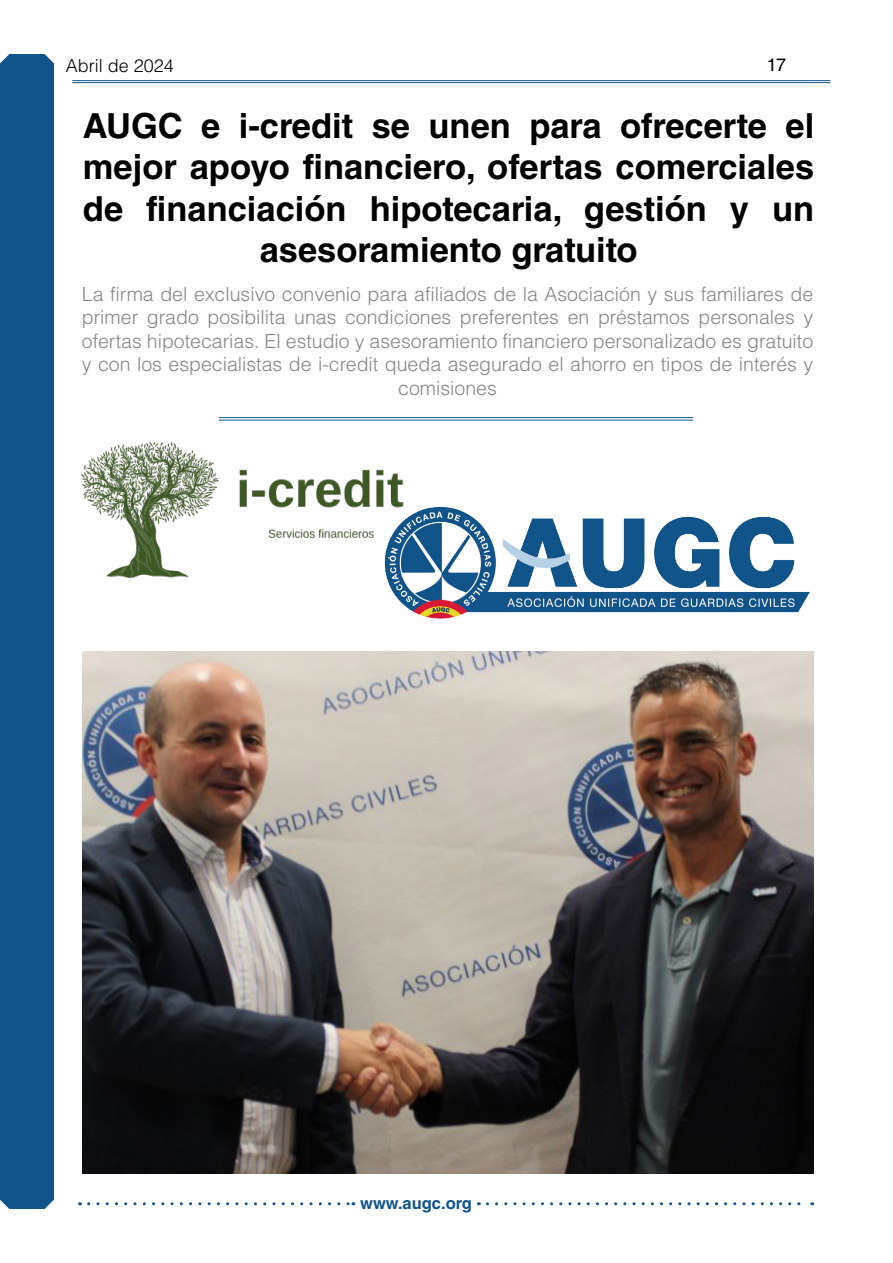
<style>
.page{position:relative;width:893px;height:1263px;background:#fff}
.page>*{position:absolute;margin:0;border:0;box-sizing:border-box;transform-origin:0 0}
.t1{font:700 34.5px/41.4px "Helvetica LT Std";color:#000;text-align:center}
.t2{font:300 19.5px/23.4px "Helvetica LT Std";color:#858584;text-align:center}
.t3{font:300 18px "Helvetica LT Std";color:#000}
.t4{font:18px "Helvetica LT Std";color:#000}
.t5{font:700 16.5px "Helvetica LT Std";color:#11548a}
</style>
<div class="page">
<div style="left:0;top:54px;width:54px;height:1155px;background:#11548a"></div>
<svg style="left:89px;top:1202px;width:265px;height:3px"></svg>
<svg style="left:487px;top:1202px;width:326px;height:3px"></svg>
<hr style="left:72px;top:80px;width:758px;height:1px;background:#11548a">
<hr style="left:72px;top:82px;width:758px;height:1px;background:#11548a">
<img style="left:82px;top:651px;width:732px;height:523px">
<hr style="left:219px;top:417px;width:474px;height:1px;background:#11548a">
<hr style="left:219px;top:420px;width:474px;height:1px;background:#11548a">
<img style="left:80px;top:442px;width:324px;height:136px">
<img style="left:381px;top:504px;width:429px;height:115px">
<p class="t4" style="left:767px;top:54px;width:21px">17</p>
<p class="t3" style="left:66px;top:55px;width:110px">Abril de 2024</p>
<h1 class="t1" style="left:83px;top:104px;width:733px">AUGC e i-credit se unen para ofrecerte el mejor apoyo financiero, ofertas comerciales de financiación hipotecaria, gestión y un asesoramiento gratuito</h1>
<p class="t2" style="left:82px;top:282px;width:733px">La firma del exclusivo convenio para afiliados de la Asociación y sus familiares de primer grado posibilita unas condiciones preferentes en préstamos personales y ofertas hipotecarias. El estudio y asesoramiento financiero personalizado es gratuito y con los especialistas de i-credit queda asegurado el ahorro en tipos de interés y comisiones</p>
<p class="t5" style="left:360px;top:1193px;width:113px">www.augc.org</p>
</div>
